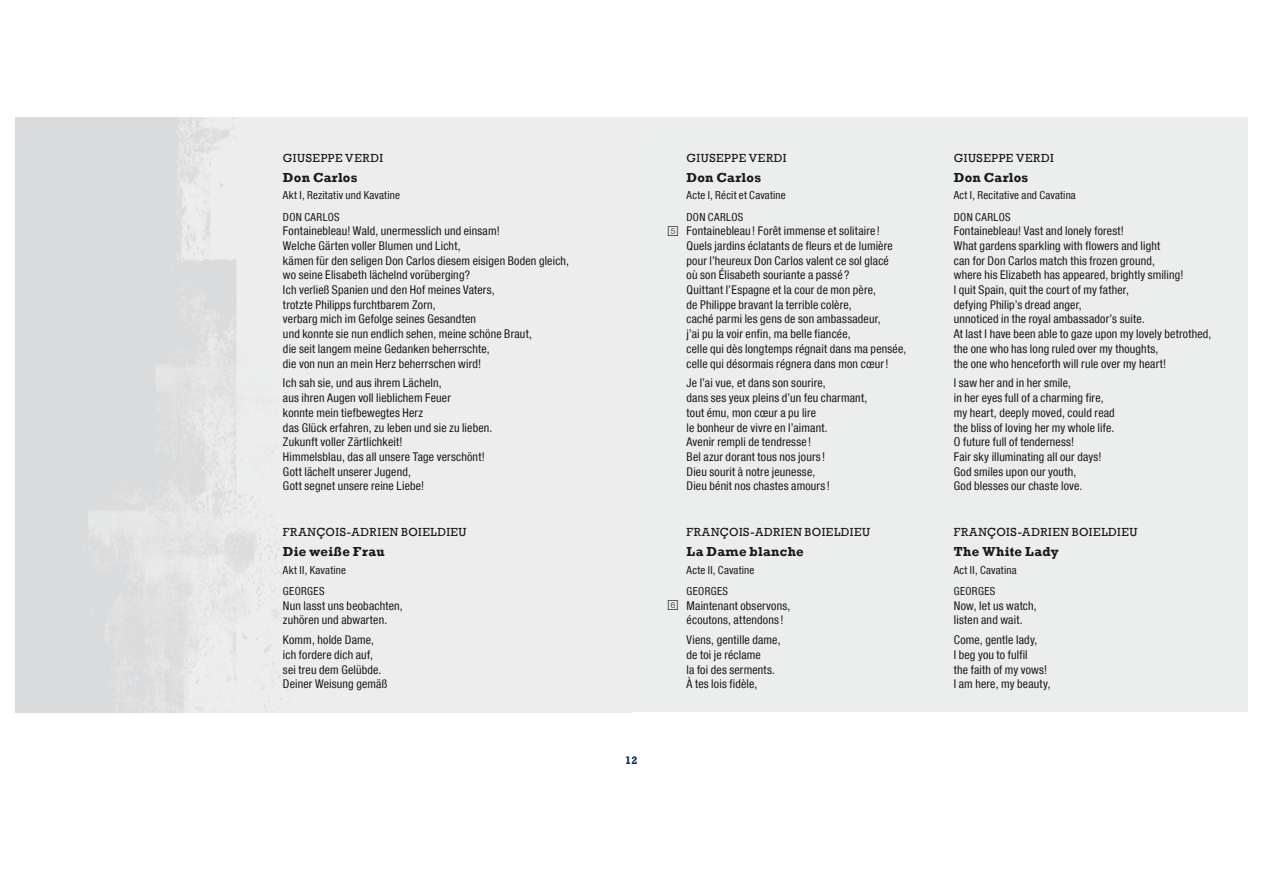
<style>
.page{position:relative;width:1263px;height:893px;background:#fff}
.page>*{position:absolute;margin:0;border:0;box-sizing:border-box;transform-origin:0 0}
.t1{font:700 13.35px "Rockwell";letter-spacing:.02em;color:#1a171c}
.t2{font:condensed 12px/14.7px "Helvetica Neue LT Com";letter-spacing:.015em;color:#1a171c}
.t3{font:12px "Rockwell";letter-spacing:.045em;color:#1a171c}
.t4{font:condensed 11.1px/21.3px "Helvetica Neue LT Com";letter-spacing:.025em;color:#1a171c}
.t5{font:700 11.1px "Rockwell";color:#002857}
.s1{font-family:"Grammophon No 2";font-stretch:normal;font-size:14.85px}
</style>
<div class="page">
<div style="left:16px;top:117px;width:1231px;height:595px;background:#eceded"></div>
<p class="t3" style="left:283px;top:151px;width:102px">GIUSEPPE VERDI</p>
<p class="t1" style="left:283px;top:169px;width:76px">Don Carlos</p>
<p class="t4" style="left:283px;top:186px;width:118px">Akt I, Rezitativ und Kavatine<br>DON CARLOS</p>
<p class="t2" style="left:283px;top:225px;width:288px">Fontainebleau! Wald, unermesslich und einsam!<br>Welche Gärten voller Blumen und Licht,<br>kämen für den seligen Don Carlos diesem eisigen Boden gleich, wo seine Elisabeth lächelnd vorüberging?<br>Ich verließ Spanien und den Hof meines Vaters,<br>trotzte Philipps furchtbarem Zorn,<br>verbarg mich im Gefolge seines Gesandten<br>und konnte sie nun endlich sehen, meine schöne Braut,<br>die seit langem meine Gedanken beherrschte,<br>die von nun an mein Herz beherrschen wird!</p>
<p class="t2" style="left:283px;top:378px;width:211px">Ich sah sie, und aus ihrem Lächeln,<br>aus ihren Augen voll lieblichem Feuer<br>konnte mein tiefbewegtes Herz<br>das Glück erfahren, zu leben und sie zu lieben.<br>Zukunft voller Zärtlichkeit!<br>Himmelsblau, das all unsere Tage verschönt!<br>Gott lächelt unserer Jugend,<br>Gott segnet unsere reine Liebe!</p>
<p class="t3" style="left:283px;top:525px;width:185px">FRANÇOIS-ADRIEN BOIELDIEU</p>
<p class="t1" style="left:283px;top:544px;width:103px">Die weiße Frau</p>
<p class="t4" style="left:283px;top:561px;width:65px">Akt II, Kavatine<br>GEORGES</p>
<p class="t2" style="left:283px;top:600px;width:121px">Nun lasst uns beobachten, zuhören und abwarten.</p>
<p class="t2" style="left:283px;top:634px;width:106px">Komm, holde Dame, ich fordere dich auf, sei treu dem Gelübde.<br>Deiner Weisung gemäß</p>
<p class="t5" style="left:625px;top:754px;width:14px">12</p>
<p class="t3" style="left:686px;top:151px;width:102px">GIUSEPPE VERDI</p>
<p class="t1" style="left:686px;top:169px;width:76px">Don Carlos</p>
<p class="t4" style="left:686px;top:186px;width:101px">Acte I, Récit et Cavatine<br>DON CARLOS</p>
<p class="t2" style="left:686px;top:225px;width:221px;text-indent:-18px"><span class="s1">E</span> Fontainebleau ! Forêt immense et solitaire !<br>Quels jardins éclatants de fleurs et de lumière pour l’heureux Don Carlos valent ce sol glacé<br>où son Élisabeth souriante a passé ?<br>Quittant l’Espagne et la cour de mon père,<br>de Philippe bravant la terrible colère,<br>caché parmi les gens de son ambassadeur,<br>j’ai pu la voir enfin, ma belle fiancée,<br>celle qui dès longtemps régnait dans ma pensée, celle qui désormais régnera dans mon cœur !</p>
<p class="t2" style="left:686px;top:378px;width:182px">Je l’ai vue, et dans son sourire,<br>dans ses yeux pleins d’un feu charmant, tout ému, mon cœur a pu lire<br>le bonheur de vivre en l’aimant.<br>Avenir rempli de tendresse !<br>Bel azur dorant tous nos jours !<br>Dieu sourit à notre jeunesse,<br>Dieu bénit nos chastes amours !</p>
<p class="t3" style="left:686px;top:525px;width:185px">FRANÇOIS-ADRIEN BOIELDIEU</p>
<p class="t1" style="left:686px;top:544px;width:119px">La Dame blanche</p>
<p class="t4" style="left:686px;top:561px;width:69px">Acte II, Cavatine<br>GEORGES</p>
<p class="t2" style="left:686px;top:600px;width:105px;text-indent:-18px"><span class="s1">F</span> Maintenant observons, écoutons, attendons !</p>
<p class="t2" style="left:686px;top:634px;width:96px">Viens, gentille dame, de toi je réclame<br>la foi des serments.<br>À tes lois fidèle,</p>
<p class="t3" style="left:954px;top:151px;width:102px">GIUSEPPE VERDI</p>
<p class="t1" style="left:954px;top:169px;width:76px">Don Carlos</p>
<p class="t4" style="left:954px;top:186px;width:124px">Act I, Recitative and Cavatina<br>DON CARLOS</p>
<p class="t2" style="left:954px;top:225px;width:259px">Fontainebleau! Vast and lonely forest!<br>What gardens sparkling with flowers and light<br>can for Don Carlos match this frozen ground,<br>where his Elizabeth has appeared, brightly smiling!<br>I quit Spain, quit the court of my father,<br>defying Philip’s dread anger,<br>unnoticed in the royal ambassador’s suite.<br>At last I have been able to gaze upon my lovely betrothed, the one who has long ruled over my thoughts,<br>the one who henceforth will rule over my heart!</p>
<p class="t2" style="left:954px;top:378px;width:162px">I saw her and in her smile,<br>in her eyes full of a charming fire, my heart, deeply moved, could read the bliss of loving her my whole life.<br>O future full of tenderness!<br>Fair sky illuminating all our days!<br>God smiles upon our youth,<br>God blesses our chaste love.</p>
<p class="t3" style="left:954px;top:525px;width:185px">FRANÇOIS-ADRIEN BOIELDIEU</p>
<p class="t1" style="left:954px;top:544px;width:106px">The White Lady</p>
<p class="t4" style="left:954px;top:561px;width:64px">Act II, Cavatina<br>GEORGES</p>
<p class="t2" style="left:954px;top:600px;width:84px">Now, Iet us watch,<br>Iisten and wait.</p>
<p class="t2" style="left:954px;top:634px;width:98px">Come, gentle Iady,<br>I beg you to fulfil<br>the faith of my vows!<br>I am here, my beauty,</p>
</div>
